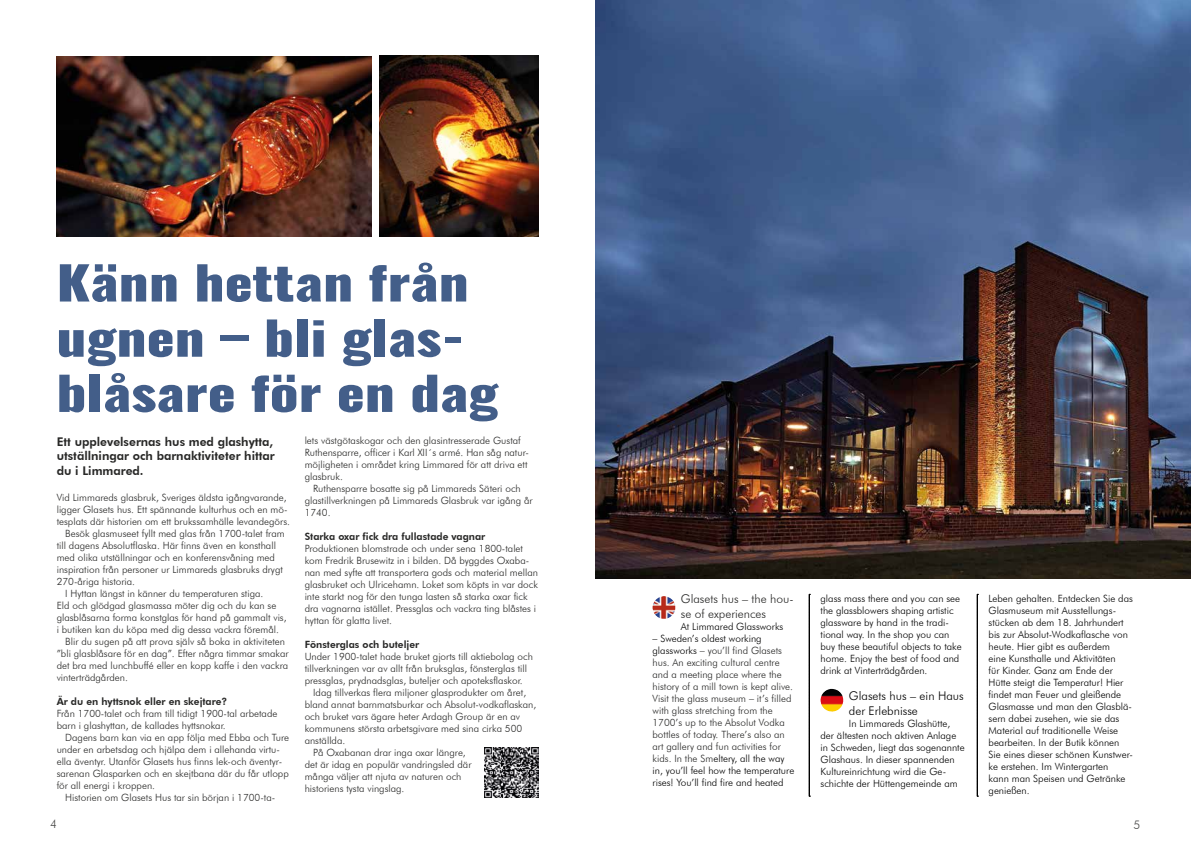
<style>
.page{position:relative;width:1191px;height:842px;background:#fff}
.page>*{position:absolute;margin:0;border:0;box-sizing:border-box;transform-origin:0 0}
.t1{font:800 46px/55.2px "Oswald";color:#435e89;scale:1.25 1}
.t2{font:800 12px/14.4px "Futura BT";color:#282827;text-align:justify}
.t3{font:300 12px/14.4px "Futura BT";color:#282827}
.t4{font:300 12px/14.4px "Futura BT";color:#000}
.t5{font:300 12px "Futura BT";color:#4a4a49}
.t6{font:300 10px/12px "Futura BT";color:#282827}
.t7{font:300 10px/12px "Futura BT";color:#000}
.t8{font:800 10px "Futura BT";color:#282827}
.s1{color:#000}
</style>
<div class="page">
<svg style="left:809px;top:594px;width:1px;height:203px"></svg>
<svg style="left:977px;top:594px;width:1px;height:203px"></svg>
<img style="left:595px;top:0;width:596px;height:578px">
<img style="left:57px;top:57px;width:314px;height:179px">
<img style="left:820px;top:689px;width:23px;height:22px">
<img style="left:652px;top:596px;width:23px;height:23px">
<img style="left:485px;top:747px;width:53px;height:50px">
<img style="left:380px;top:55px;width:158px;height:181px">
<h1 class="t1" style="left:56px;top:258px;width:355px">Känn hettan från ugnen – bli glas&shy;blåsare för en dag</h1>
<p class="t2" style="left:57px;top:434px;width:219px">Ett upplevelsernas hus med glashytta, utställningar och barnaktiviteter hittar du i Limmared.</p>
<p class="t6" style="left:57px;top:491px;width:231px">Vid Limmareds glasbruk, Sveriges äldsta igångvarande,</p>
<p class="t6" style="left:57px;top:503px;width:232px">ligger Glasets hus. Ett spännande kulturhus och en mö-</p>
<p class="t6" style="left:57px;top:515px;width:235px">tesplats där historien om ett brukssamhälle levandegörs.</p>
<p class="t6" style="left:65px;top:527px;width:221px">Besök glasmuseet fyllt med glas från 1700-talet fram</p>
<p class="t6" style="left:57px;top:539px;width:221px">till dagens Absolutflaska. Här finns även en konsthall</p>
<p class="t6" style="left:57px;top:551px;width:220px">med olika utställningar och en konferensvåning med</p>
<p class="t6" style="left:57px;top:563px;width:228px">inspiration från personer ur Limmareds glasbruks drygt</p>
<p class="t6" style="left:57px;top:575px;width:80px">270-åriga historia.</p>
<p class="t6" style="left:65px;top:587px;width:200px">I Hyttan längst in känner du temperaturen stiga.</p>
<p class="t6" style="left:57px;top:599px;width:221px">Eld och glödgad glasmassa möter dig och du kan se</p>
<p class="t6" style="left:57px;top:611px;width:231px">glasblåsarna forma konstglas för hand på gammalt vis,</p>
<p class="t6" style="left:57px;top:623px;width:224px">i butiken kan du köpa med dig dessa vackra föremål.</p>
<p class="t6" style="left:65px;top:635px;width:221px">Blir du sugen på att prova själv så boka in aktiviteten</p>
<p class="t6" style="left:57px;top:647px;width:233px">”bli glasblåsare för en dag”. Efter några timmar smakar</p>
<p class="t6" style="left:57px;top:659px;width:233px">det bra med lunchbuffé eller en kopp kaffe i den vackra</p>
<p class="t6" style="left:57px;top:671px;width:73px">vinterträdgården.</p>
<p class="t8" style="left:57px;top:695px;width:172px">Är du en hyttsnok eller en skejtare?</p>
<p class="t6" style="left:57px;top:707px;width:222px">Från 1700-talet och fram till tidigt 1900-tal arbetade barn i glashyttan, de kallades hyttsnokar.</p>
<p class="t6" style="left:57px;top:731px;width:234px;text-indent:8px">Dagens barn kan via en app följa med Ebba och Ture under en arbetsdag och hjälpa dem i allehanda virtu&shy;ella äventyr. Utanför Glasets hus finns lek-och äventyr&shy;sarenan Glasparken och en skejtbana där du får utlopp för all energi i kroppen.</p>
<p class="t6" style="left:65px;top:791px;width:211px">Historien om Glasets Hus tar sin början i 1700-ta-</p>
<p class="t6" style="left:305px;top:434px;width:226px">lets västgötaskogar och den glasintresserade Gustaf Ruthensparre, officer i Karl XII´s armé. Han såg natur&shy;möjligheten i området kring Limmared för att driva ett glasbruk.</p>
<p class="t6" style="left:305px;top:482px;width:229px;text-indent:8px">Ruthensparre bosatte sig på Limmareds Säteri och glastillverkningen på Limmareds Glasbruk var igång år<br>1740.</p>
<p class="t8" style="left:305px;top:531px;width:182px">Starka oxar fick dra fullastade vagnar</p>
<p class="t6" style="left:305px;top:542px;width:235px">Produktionen blomstrade och under sena 1800-talet kom Fredrik Brusewitz in i bilden. Då byggdes Oxaba&shy;nan med syfte att transportera gods och material mellan glasbruket och Ulricehamn. Loket som köpts in var dock inte starkt nog för den tunga lasten så starka oxar fick dra vagnarna istället. Pressglas och vackra ting blåstes i hyttan för glatta livet.</p>
<p class="t8" style="left:305px;top:639px;width:116px">Fönsterglas och buteljer</p>
<p class="t6" style="left:305px;top:650px;width:230px">Under 1900-talet hade bruket gjorts till aktiebolag och tillverkningen var av allt från bruksglas, fönsterglas till pressglas, prydnadsglas, buteljer och apoteksflaskor.</p>
<p class="t6" style="left:313px;top:686px;width:214px">Idag tillverkas flera miljoner glasprodukter om året,</p>
<p class="t6" style="left:305px;top:698px;width:233px">bland annat barnmatsburkar och Absolut-vodkaflaskan,</p>
<p class="t6" style="left:305px;top:710px;width:217px">och bruket vars ägare heter Ardagh Group är en av</p>
<p class="t6" style="left:305px;top:722px;width:219px">kommunens största arbetsgivare med sina cirka 500</p>
<p class="t6" style="left:305px;top:734px;width:42px">anställda.</p>
<p class="t6" style="left:313px;top:746px;width:154px">På Oxabanan drar inga oxar längre,</p>
<p class="t6" style="left:305px;top:758px;width:168px">det är idag en populär vandringsled där</p>
<p class="t6" style="left:305px;top:770px;width:158px">många väljer att njuta av naturen och</p>
<p class="t6" style="left:305px;top:782px;width:101px">historiens tysta vingslag.</p>
<p class="t3" style="left:681px;top:592px;width:114px">Glasets hus – the hou&shy;se of experiences</p>
<p class="t7" style="left:681px;top:620px;width:104px">At Limmared Glassworks</p>
<p class="t6" style="left:652px;top:632px;width:143px"><span class="s1">– Sweden’s oldest working glassworks</span> – you’ll find Glasets hus. An exciting cultural centre and a meeting place where the history of a mill town is kept alive.<br>Visit the glass museum – it’s filled with glass stretching from the<br>1700’s up to the Absolut Vodka bottles of today. There’s also an art gallery and fun activities for kids. In the Sm<span class="s1">eltery, all the way in, you’ll feel how the temperature rises! You’ll find fire and heated</span></p>
<p class="t7" style="left:820px;top:592px;width:143px">glass mass there and you can see the glassblowers shaping artistic glassware by hand in the tradi&shy;tional way. In the shop you can buy these beautiful objects to take home. Enjoy the best of food and drink at Vinterträdgården.</p>
<p class="t4" style="left:849px;top:689px;width:116px">Glasets hus – ein Haus der Erlebnisse</p>
<p class="t7" style="left:820px;top:717px;width:146px;text-indent:28px">In Limmareds Glashütte, der ältesten noch aktiven Anlage in Schweden, liegt das sogenannte<br>Glashaus. In dieser spannenden<br>Kultureinrichtung wird die Ge&shy;schichte der Hüttengemeinde am</p>
<p class="t7" style="left:988px;top:592px;width:146px">Leben gehalten. Entdecken Sie das<br>Glasmuseum mit Ausstellungs&shy;stücken ab dem 18. Jahrhundert bis zur Absolut-Wodkaflasche von heute. Hier gibt es außerdem<br>eine Kunsthalle und Aktivitäten<br>für Kinder. Ganz am Ende der<br>Hütte steigt die Temperatur! Hier findet man Feuer und gleißende<br>Glasmasse und man den Glasblä&shy;sern dabei zusehen, wie sie das<br>Material auf traditionelle Weise bearbeiten. In der Butik können<br>Sie eines dieser schönen Kunstwer&shy;ke erstehen. Im Wintergarten<br>kann man Speisen und Getränke genießen.</p>
<p class="t5" style="left:50px;top:816px;width:8px">4</p>
<p class="t5" style="left:1133px;top:817px;width:8px">5</p>
</div>
